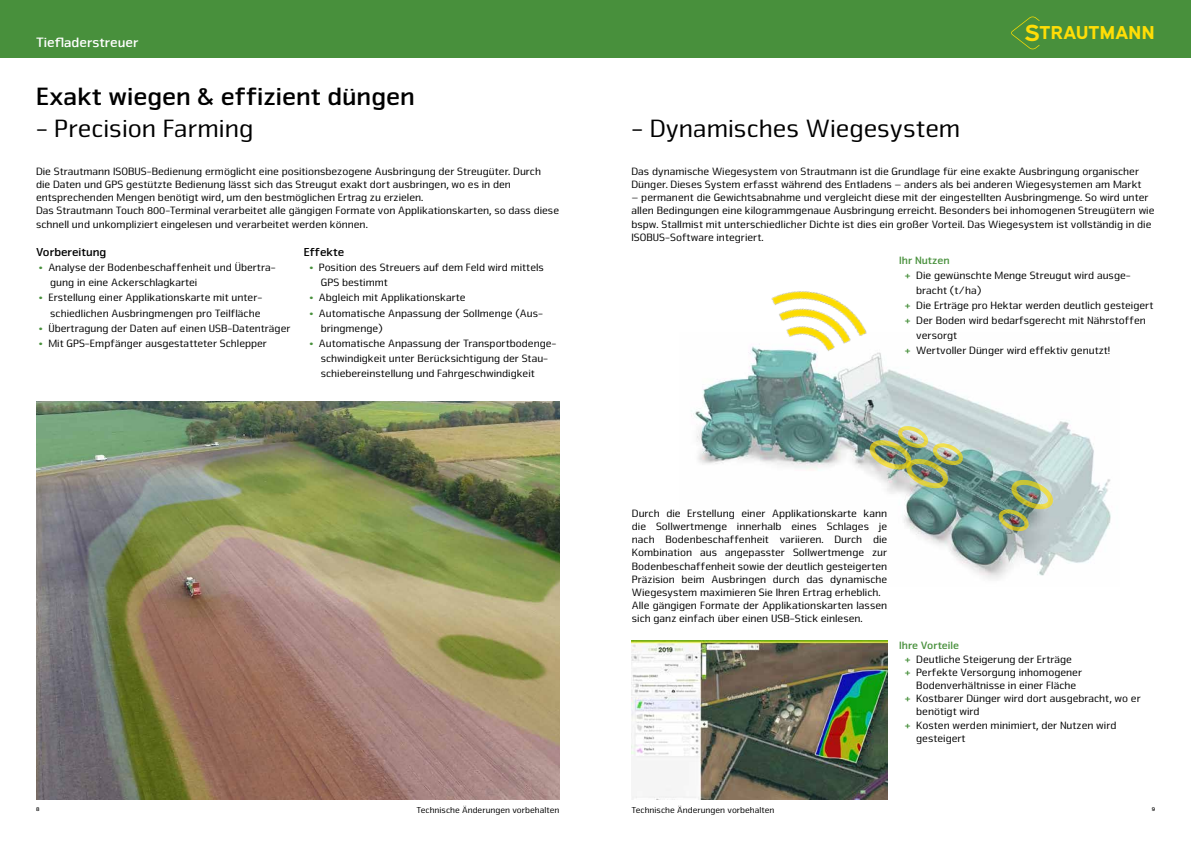
<style>
.page{position:relative;width:1191px;height:842px;background:#fff}
.page>*{position:absolute;margin:0;border:0;box-sizing:border-box;transform-origin:0 0}
.t1{font:26px "Nuri Pro";color:#000}
.t2{font:700 26px "Nuri Pro";color:#000}
.t3{font:700 18.7px "Expressway Rg";color:#ffdd06}
.t4{font:700 14px "Nuri";color:#fff}
.t5{font:700 12px "Nuri Pro";color:#000}
.t6{font:11px/13.2px "Nuri Pro";color:#000}
.t7{font:700 11px "Nuri Pro";color:#48903c}
.t8{font:9px "Nuri Pro";color:#000}
.t9{font:700 6px "Nuri Pro";color:#000}
.s1{font-size:23.4px}
.s2{font-family:"Nuri";font-weight:700;color:#48903c}
.s3{font-weight:700;color:#48903c}
</style>
<div class="page">
<div style="left:0;top:0;width:1191px;height:57px;background:#48903c"></div>
<svg style="left:1011px;top:16px;width:28px;height:33px"></svg>
<img style="left:36px;top:401px;width:523px;height:398px">
<img style="left:693px;top:375px;width:418px;height:204px">
<img style="left:720px;top:291px;width:184px;height:119px">
<img style="left:631px;top:641px;width:256px;height:158px">
<img style="left:864px;top:422px;width:103px;height:67px">
<img style="left:994px;top:474px;width:64px;height:58px">
<p class="t4" style="left:36px;top:34px;width:104px">Tiefladerstreuer</p>
<h2 class="t3" style="left:1024px;top:18px;width:132px"><span class="s1">S</span>TRAUTMANN</h2>
<h1 class="t2" style="left:36px;top:81px;width:380px">Exakt wiegen &amp; effizient düngen</h1>
<h1 class="t1" style="left:36px;top:113px;width:219px">- Precision Farming</h1>
<p class="t6" style="left:36px;top:165px;width:524px">Die Strautmann ISOBUS-Bedienung ermöglicht eine positionsbezogene Ausbringung der Streugüter. Durch<br>die Daten und GPS gestützte Bedienung lässt sich das Streugut exakt dort ausbringen, wo es in den entsprechenden Mengen benötigt wird, um den bestmöglichen Ertrag zu erzielen.<br>Das Strautmann Touch 800-Terminal verarbeitet alle gängigen Formate von Applikationskarten, so dass diese schnell und unkompliziert eingelesen und verarbeitet werden können.</p>
<p class="t6" style="left:631px;top:165px;width:511px">Das dynamische Wiegesystem von Strautmann ist die Grundlage für eine exakte Ausbringung organischer<br>Dünger. Dieses System erfasst während des Entladens – anders als bei anderen Wiegesystemen am Markt</p>
<h1 class="t1" style="left:631px;top:113px;width:330px">- Dynamisches Wiegesystem</h1>
<p class="t6" style="left:631px;top:191px;width:524px">– permanent die Gewichtsabnahme und vergleicht diese mit der eingestellten Ausbringmenge. So wird unter allen Bedingungen eine kilogrammgenaue Ausbringung erreicht. Besonders bei inhomogenen Streugütern wie bspw. Stallmist mit unterschiedlicher Dichte ist dies ein großer Vorteil. Das Wiegesystem ist vollständig in die ISOBUS-Software integriert.</p>
<p class="t5" style="left:36px;top:245px;width:72px">Vorbereitung</p>
<p class="t6" style="left:50px;top:260px;width:227px;line-height:15px;text-indent:-11px"><span class="s2">•</span> Analyse der Bodenbeschaffenheit und Übertra&shy;gung in eine Ackerschlagkartei</p>
<p class="t6" style="left:39px;top:290px;width:225px;line-height:15px;text-align:right"><span class="s2">•</span> Erstellung einer Applikationskarte mit unter&shy;schiedlichen Ausbringmengen pro Teilfläche</p>
<p class="t6" style="left:39px;top:321px;width:253px"><span class="s2">•</span> Übertragung der Daten auf einen USB-Datenträger</p>
<p class="t6" style="left:39px;top:336px;width:230px"><span class="s2">•</span> Mit GPS-Empfänger ausgestatteter Schlepper</p>
<p class="t5" style="left:304px;top:245px;width:42px">Effekte</p>
<p class="t6" style="left:321px;top:260px;width:225px;line-height:15px;text-indent:-11px"><span class="s2">•</span> Position des Streuers auf dem Feld wird mittels<br>GPS bestimmt</p>
<p class="t6" style="left:309px;top:291px;width:158px"><span class="s2">•</span> Abgleich mit Applikationskarte</p>
<p class="t6" style="left:321px;top:305px;width:224px;line-height:15px;text-indent:-11px"><span class="s2">•</span> Automatische Anpassung der Sollmenge (Aus&shy;bringmenge)</p>
<p class="t6" style="left:321px;top:335px;width:237px;line-height:15px;text-indent:-11px"><span class="s2">•</span> Automatische Anpassung der Transportbodenge&shy;schwindigkeit unter Berücksichtigung der Stau&shy;schiebereinstellung und Fahrgeschwindigkeit</p>
<p class="t7" style="left:899px;top:254px;width:52px">Ihr Nutzen</p>
<p class="t6" style="left:905px;top:269px;width:227px"><span class="s3">+</span> Die gewünschte Menge Streugut wird ausge-</p>
<p class="t6" style="left:916px;top:284px;width:67px">bracht (t/ha)</p>
<p class="t6" style="left:905px;top:299px;width:250px"><span class="s3">+</span> Die Erträge pro Hektar werden deutlich gesteigert</p>
<p class="t6" style="left:905px;top:314px;width:242px"><span class="s3">+</span> Der Boden wird bedarfsgerecht mit Nährstoffen</p>
<p class="t6" style="left:916px;top:329px;width:42px">versorgt</p>
<p class="t6" style="left:905px;top:344px;width:207px"><span class="s3">+</span> Wertvoller Dünger wird effektiv genutzt!</p>
<p class="t6" style="left:632px;top:507px;width:257px">Durch die Erstellung einer Applikationskarte kann die Sollwertmenge innerhalb eines Schlages je nach Bodenbeschaffenheit variieren. Durch die Kombination aus angepasster Sollwertmenge zur Bodenbeschaffenheit sowie der deutlich gesteigerten Präzision beim Ausbringen durch das dynamische Wiegesystem maximieren Sie Ihren Ertrag erheblich.<br>Alle gängigen Formate der Applikationskarten lassen sich ganz einfach über einen USB-Stick einlesen.</p>
<p class="t7" style="left:899px;top:639px;width:61px">Ihre Vorteile</p>
<p class="t6" style="left:905px;top:652px;width:168px"><span class="s3">+</span> Deutliche Steigerung der Erträge</p>
<p class="t6" style="left:905px;top:666px;width:179px"><span class="s3">+</span> Perfekte Versorgung inhomogener</p>
<p class="t6" style="left:916px;top:679px;width:161px">Bodenverhältnisse in einer Fläche</p>
<p class="t6" style="left:905px;top:692px;width:237px"><span class="s3">+</span> Kostbarer Dünger wird dort ausgebracht, wo er</p>
<p class="t6" style="left:916px;top:705px;width:65px">benötigt wird</p>
<p class="t6" style="left:905px;top:718px;width:213px"><span class="s3">+</span> Kosten werden minimiert, der Nutzen wird</p>
<p class="t6" style="left:916px;top:732px;width:51px">gesteigert</p>
<p class="t9" style="left:36px;top:805px;width:5px">8</p>
<p class="t8" style="left:416px;top:805px;width:144px">Technische Änderungen vorbehalten</p>
<p class="t8" style="left:631px;top:805px;width:144px">Technische Änderungen vorbehalten</p>
<p class="t9" style="left:1151px;top:805px;width:5px">9</p>
</div>
